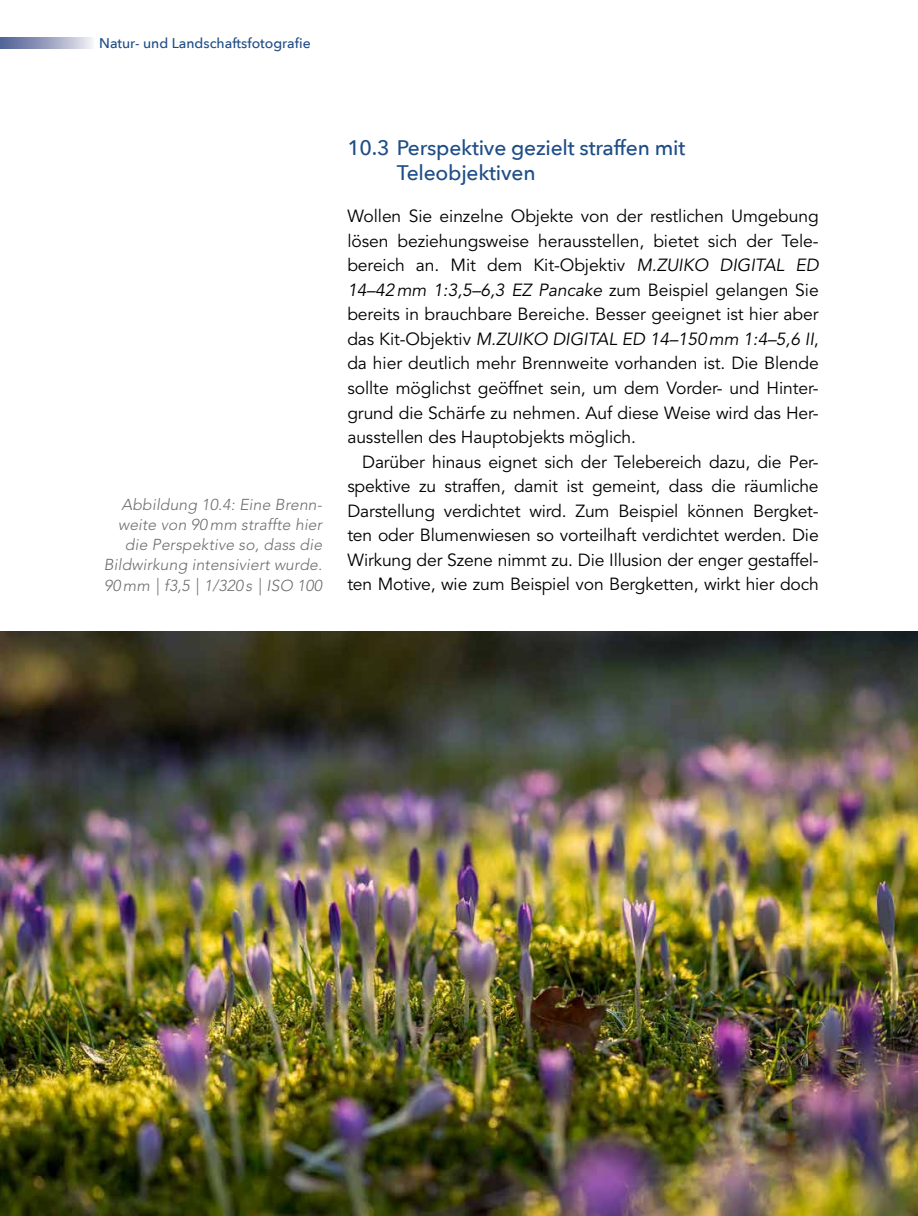
<style>
.page{position:relative;width:918px;height:1216px;background:#fff}
.page>*{position:absolute;margin:0;border:0;box-sizing:border-box;transform-origin:0 0}
.t1{font:500 21px/24.5px "Avenir Next";letter-spacing:-.01em;color:#1e4d87}
.Fließtext_ohne_Einzu{font:17.5px/24.5px "Avenir LT Pro";letter-spacing:-.005em;color:#000;text-align:justify}
.Fließtext_mit_Einzug{font:17.5px/24.5px "Avenir LT Pro";letter-spacing:-.01em;color:#000;text-align:justify}
.Bildbeschriftung{font:italic 300 15.75px/20.1px "Avenir LT Pro";letter-spacing:.01em;color:#6d6e71;text-align:right}
.t2{font:500 14px "Avenir Next";color:#1e4d87}
.s1{font-style:italic}
</style>
<div class="page">
<svg style="left:0;top:37px;width:92px;height:11px"></svg>
<img style="left:0;top:631px;width:918px;height:584px">
<p class="t2" style="left:99px;top:31px;width:213px">Natur- und Landschaftsfotografie</p>
<p class="Bildbeschriftung" style="left:104px;top:495px;width:220px">Abbildung 10.4: Eine Brenn&shy;weite von 90 mm straffte hier die Perspektive so, dass die<br>Bildwirkung intensiviert wurde.<br>90 mm | f3,5 | 1/320 s | ISO 100</p>
<p class="t1" style="left:397px;top:135px;width:290px;text-indent:-50px">10.3 Perspektive gezielt straffen mit<br>Teleobjektiven</p>
<p class="Fließtext_ohne_Einzu" style="left:347px;top:204px;width:473px">Wollen Sie einzelne Objekte von der restlichen Umgebung lösen beziehungsweise herausstellen, bietet sich der Tele&shy;bereich an. Mit dem Kit-Objektiv <span class="s1">M.ZUIKO DIGITAL ED 14–42mm 1:3,5–6,3 EZ Pancake</span> zum Beispiel gelangen Sie bereits in brauchbare Bereiche. Besser geeignet ist hier aber das Kit-Objektiv <span class="s1">M.ZUIKO DIGITAL ED 14–150mm 1:4–5,6 II</span>, da hier deutlich mehr Brennweite vorhanden ist. Die Blende sollte möglichst geöffnet sein, um dem Vorder- und Hinter&shy;grund die Schärfe zu nehmen. Auf diese Weise wird das Her&shy;ausstellen des Hauptobjekts möglich.</p>
<p class="Fließtext_mit_Einzug" style="left:347px;top:449px;width:473px;text-indent:15px">Darüber hinaus eignet sich der Telebereich dazu, die Per&shy;spektive zu straffen, damit ist gemeint, dass die räumliche Darstellung verdichtet wird. Zum Beispiel können Bergket&shy;ten oder Blumenwiesen so vorteilhaft verdichtet werden. Die Wirkung der Szene nimmt zu. Die Illusion der enger gestaffel&shy;ten Motive, wie zum Beispiel von Bergketten, wirkt hier doch</p>
</div>
